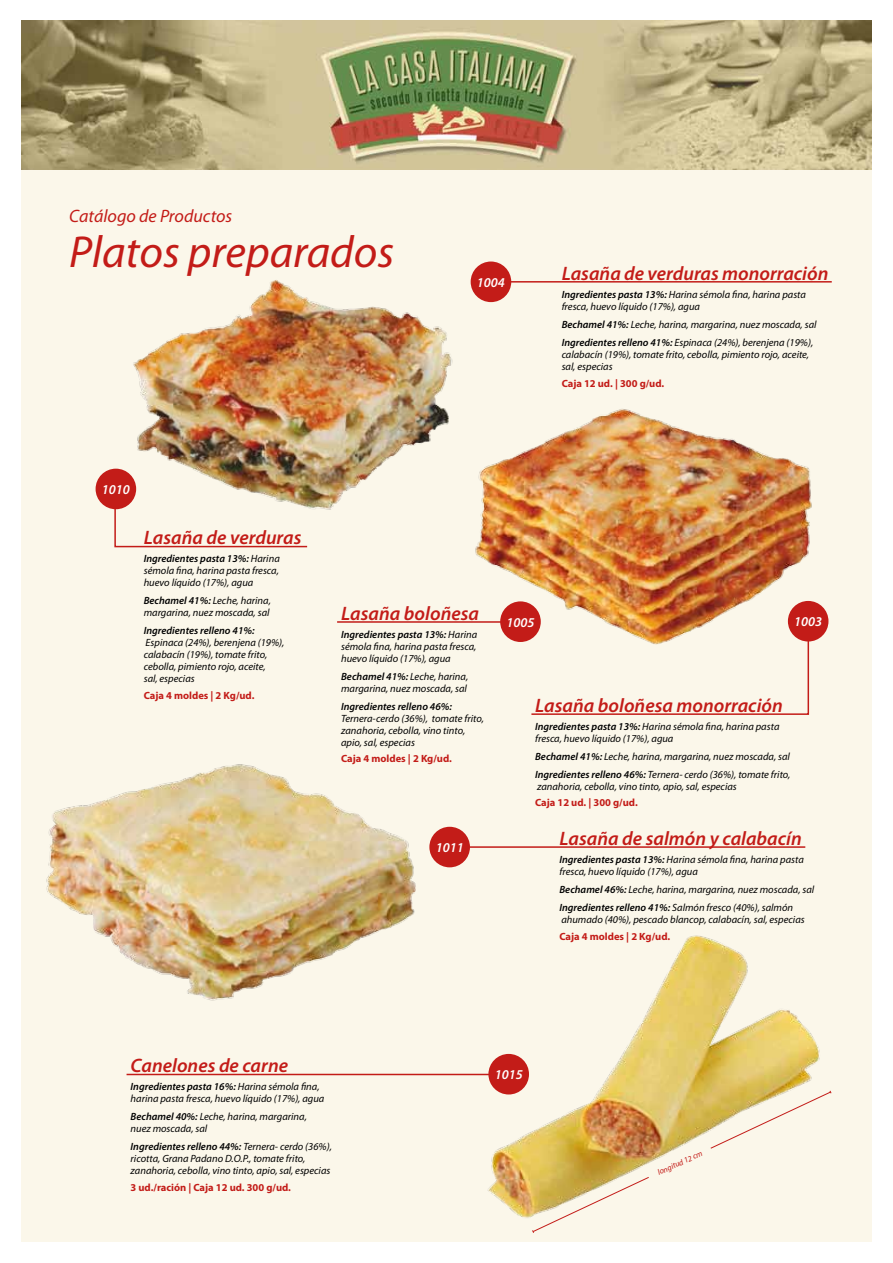
<style>
.page{position:relative;width:893px;height:1263px;background:#fff}
.page>*{position:absolute;margin:0;border:0;box-sizing:border-box;transform-origin:0 0}
.t1{font:italic 45px "Myriad Pro";color:#c31c18}
.t2{font:italic 600 19.5px "Myriad Pro";color:#c31c18}
.t3{font:italic 18px "Myriad Pro";color:#c31c18}
.t4{font:italic 600 13.5px "Myriad Pro";color:#fff}
.t5{font:italic 10.5px/12px "Myriad Pro";color:#000}
.t6{font:700 10.5px "Myriad Pro";color:#c31c18}
.t7{font:italic 600 10.5px "Myriad Pro";color:#000}
.t8{font:italic 8.1px "Myriad Pro";color:#c31c18}
.s1{font-weight:600}
</style>
<div class="page">
<div style="left:21px;top:20px;width:851px;height:1222px;background:#fbf7ea"></div>
<img style="left:21px;top:20px;width:851px;height:149px">
<img style="left:105px;top:268px;width:386px;height:242px">
<img style="left:46px;top:764px;width:424px;height:237px">
<img style="left:453px;top:920px;width:367px;height:298px">
<img style="left:352px;top:321px;width:477px;height:321px">
<svg style="left:114px;top:474px;width:195px;height:74px"></svg>
<div style="left:96px;top:469px;width:40px;height:40px;background:#c31c18;border-radius:50%"></div>
<div style="left:471px;top:261px;width:40px;height:41px;background:#c31c18;border-radius:50%"></div>
<hr style="left:507px;top:281px;width:325px;height:2px;background:#c31c18">
<div style="left:788px;top:601px;width:40px;height:40px;background:#c31c18;border-radius:50%"></div>
<svg style="left:530px;top:635px;width:280px;height:80px"></svg>
<hr style="left:337px;top:621px;width:173px;height:2px;background:#c31c18">
<div style="left:500px;top:601px;width:41px;height:41px;background:#c31c18;border-radius:50%"></div>
<hr style="left:127px;top:1074px;width:374px;height:1px;background:#c31c18">
<div style="left:488px;top:1054px;width:41px;height:40px;background:#c31c18;border-radius:50%"></div>
<div style="left:429px;top:827px;width:41px;height:40px;background:#c31c18;border-radius:50%"></div>
<hr style="left:466px;top:846px;width:339px;height:2px;background:#c31c18">
<svg style="left:532px;top:1176px;width:117px;height:57px"></svg>
<svg style="left:710px;top:1090px;width:122px;height:59px"></svg>
<h3 class="t3" style="left:69px;top:205px;width:165px">Catálogo de Productos</h3>
<h1 class="t1" style="left:69px;top:224px;width:326px">Platos preparados</h1>
<p class="t4" style="left:102px;top:481px;width:30px">1010</p>
<p class="t4" style="left:477px;top:274px;width:30px">1004</p>
<h2 class="t2" style="left:562px;top:261px;width:268px">Lasaña de verduras monorración</h2>
<p class="t5" style="left:562px;top:288px;width:246px"><span class="s1">Ingredientes pasta 13%:</span> Harina sémola fina, harina pasta fresca, huevo líquido (17%), agua</p>
<p class="t5" style="left:562px;top:315px;width:256px;line-height:18px"><span class="s1">Bechamel 41%:</span> Leche, harina, margarina, nuez moscada, sal<br><span class="s1">Ingredientes relleno 41%:</span> Espinaca (24%), berenjena (19%),</p>
<p class="t5" style="left:562px;top:348px;width:249px">calabacín (19%), tomate frito, cebolla, pimiento rojo, aceite, sal, especias</p>
<p class="t6" style="left:562px;top:376px;width:104px">Caja 12 ud. | 300 g/ud.</p>
<h2 class="t2" style="left:144px;top:525px;width:159px">Lasaña de verduras</h2>
<p class="t5" style="left:144px;top:553px;width:138px;text-align:justify"><span class="s1">Ingredientes pasta 13%:</span> Harina sémola fina, harina pasta fresca, huevo líquido (17%), agua</p>
<p class="t5" style="left:144px;top:595px;width:129px"><span class="s1">Bechamel 41%:</span> Leche, harina, margarina, nuez moscada, sal</p>
<p class="t7" style="left:144px;top:624px;width:112px">Ingredientes relleno 41%:</p>
<p class="t5" style="left:144px;top:637px;width:142px">Espinaca (24%), berenjena (19%), calabacín (19%), tomate frito, cebolla, pimiento rojo, aceite,<br>sal, especias</p>
<p class="t6" style="left:144px;top:688px;width:112px">Caja 4 moldes | 2 Kg/ud.</p>
<h2 class="t2" style="left:341px;top:601px;width:139px">Lasaña boloñesa</h2>
<p class="t5" style="left:341px;top:628px;width:138px;text-align:justify"><span class="s1">Ingredientes pasta 13%:</span> Harina sémola fina, harina pasta fresca, huevo líquido (17%), agua</p>
<p class="t5" style="left:341px;top:670px;width:129px"><span class="s1">Bechamel 41%:</span> Leche, harina, margarina, nuez moscada, sal</p>
<p class="t7" style="left:341px;top:699px;width:112px">Ingredientes relleno 46%:</p>
<p class="t5" style="left:341px;top:712px;width:144px">Ternera-cerdo (36%), tomate frito, zanahoria, cebolla, vino tinto, apio, sal, especias</p>
<p class="t6" style="left:341px;top:752px;width:112px">Caja 4 moldes | 2 Kg/ud.</p>
<p class="t4" style="left:436px;top:839px;width:30px">1011</p>
<p class="t4" style="left:506px;top:614px;width:30px">1005</p>
<p class="t4" style="left:794px;top:613px;width:30px">1003</p>
<h2 class="t2" style="left:535px;top:693px;width:249px">Lasaña boloñesa monorración</h2>
<p class="t5" style="left:535px;top:720px;width:246px"><span class="s1">Ingredientes pasta 13%:</span> Harina sémola fina, harina pasta fresca, huevo líquido (17%), agua</p>
<p class="t5" style="left:535px;top:747px;width:257px;line-height:18px"><span class="s1">Bechamel 41%:</span> Leche, harina, margarina, nuez moscada, sal<br><span class="s1">Ingredientes relleno 46%:</span> Ternera- cerdo (36%), tomate frito,</p>
<p class="t5" style="left:537px;top:780px;width:201px">zanahoria, cebolla, vino tinto, apio, sal, especias</p>
<p class="t6" style="left:535px;top:796px;width:104px">Caja 12 ud. | 300 g/ud.</p>
<h2 class="t2" style="left:559px;top:826px;width:244px">Lasaña de salmón y calabacín</h2>
<p class="t5" style="left:559px;top:854px;width:246px"><span class="s1">Ingredientes pasta 13%:</span> Harina sémola fina, harina pasta fresca, huevo líquido (17%), agua</p>
<p class="t5" style="left:559px;top:881px;width:256px;line-height:18px"><span class="s1">Bechamel 46%:</span> Leche, harina, margarina, nuez moscada, sal<br><span class="s1">Ingredientes relleno 41%:</span> Salmón fresco (40%), salmón</p>
<p class="t5" style="left:561px;top:914px;width:245px">ahumado (40%), pescado blancop, calabacín, sal, especias</p>
<p class="t6" style="left:559px;top:929px;width:112px">Caja 4 moldes | 2 Kg/ud.</p>
<h2 class="t2" style="left:131px;top:1053px;width:159px">Canelones de carne</h2>
<p class="t5" style="left:131px;top:1080px;width:195px"><span class="s1">Ingredientes pasta 16%:</span> Harina sémola fina, harina pasta fresca, huevo líquido (17%), agua</p>
<p class="t5" style="left:131px;top:1110px;width:178px"><span class="s1">Bechamel 40%:</span> Leche, harina, margarina, nuez moscada, sal</p>
<p class="t5" style="left:131px;top:1140px;width:203px"><span class="s1">Ingredientes relleno 44%:</span> Ternera- cerdo (36%), ricotta, Grana Padano D.O.P., tomate frito, zanahoria, cebolla, vino tinto, apio, sal, especias</p>
<p class="t6" style="left:131px;top:1180px;width:162px">3 ud./ración | Caja 12 ud. 300 g/ud.</p>
<p class="t4" style="left:495px;top:1066px;width:30px">1015</p>
<p class="t8" style="left:656px;top:1168px;width:50px;rotate:-24deg">longitud 12 cm</p>
</div>
